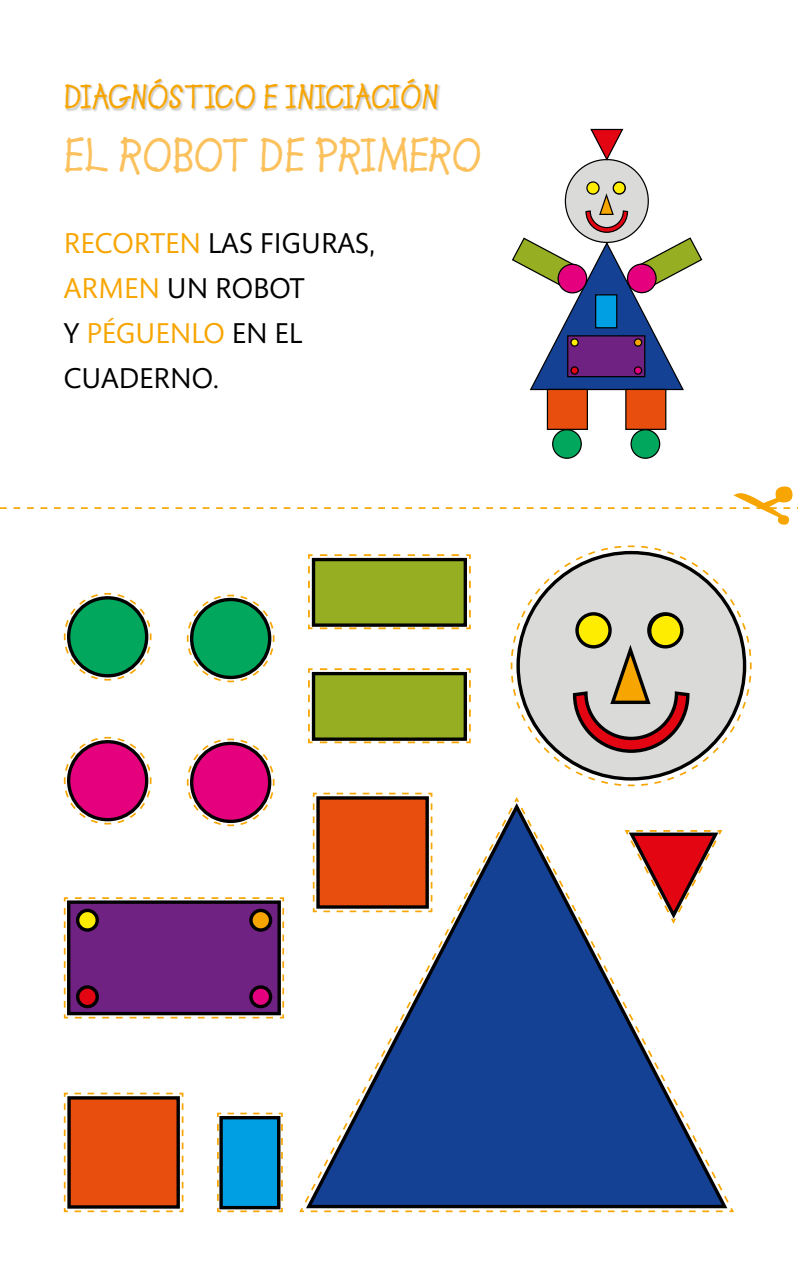
<style>
.page{position:relative;width:798px;height:1276px;background:#fff}
.page>*{position:absolute;margin:0;border:0;box-sizing:border-box;transform-origin:0 0}
.titulos{font:47.25px "Lemonade ICG Bold";color:#fbc15d}
.titulos-2{font:33.75px "Lemonade ICG Bold";color:#f7a500}
.consigna{font:29.25px/45px "Mundo Sans Std";color:#000}
.s1{color:#f7a500}
</style>
<div class="page">
<div style="left:565px;top:160px;width:83px;height:82px;background:#dadad9;border-radius:50%"></div>
<div style="left:547px;top:389px;width:40px;height:40px;background:#e84e0e"></div>
<div style="left:546px;top:389px;width:41px;height:41px;border:1px solid #000"></div>
<div style="left:552px;top:430px;width:29px;height:28px;background:#00a75c;border-radius:50%"></div>
<div style="left:552px;top:429px;width:29px;height:30px;border:1px solid #000;border-radius:50%"></div>
<div style="left:625px;top:389px;width:40px;height:40px;background:#e84e0e"></div>
<div style="left:625px;top:389px;width:41px;height:41px;border:1px solid #000"></div>
<div style="left:631px;top:430px;width:28px;height:28px;background:#00a75c;border-radius:50%"></div>
<div style="left:630px;top:429px;width:30px;height:30px;border:1px solid #000;border-radius:50%"></div>
<div style="left:613px;top:182px;width:12px;height:12px;background:#ffed00;border-radius:50%"></div>
<div style="left:613px;top:182px;width:12px;height:12px;border:1px solid #000;border-radius:50%"></div>
<div style="left:612px;top:181px;width:13px;height:14px;border:1px solid #000;border-radius:50%"></div>
<svg style="left:586px;top:182px;width:12px;height:12px"></svg>
<div style="left:586px;top:181px;width:13px;height:14px;border:1px solid #000;border-radius:50%"></div>
<svg style="left:217px;top:1112px;width:66px;height:101px"></svg>
<svg style="left:63px;top:897px;width:222px;height:122px"></svg>
<svg style="left:299px;top:797px;width:435px;height:416px"></svg>
<svg style="left:63px;top:1092px;width:121px;height:121px"></svg>
<svg style="left:312px;top:792px;width:121px;height:121px"></svg>
<svg style="left:186px;top:738px;width:89px;height:89px"></svg>
<svg style="left:63px;top:736px;width:89px;height:89px"></svg>
<svg style="left:510px;top:545px;width:242px;height:242px"></svg>
<svg style="left:512px;top:194px;width:191px;height:197px"></svg>
<div style="left:558px;top:264px;width:28px;height:29px;background:#e5007d;border-radius:50%"></div>
<div style="left:557px;top:264px;width:30px;height:29px;border:1px solid #000;border-radius:50%"></div>
<svg style="left:590px;top:128px;width:34px;height:33px"></svg>
<svg style="left:308px;top:668px;width:163px;height:76px"></svg>
<svg style="left:186px;top:594px;width:89px;height:89px"></svg>
<svg style="left:63px;top:593px;width:89px;height:88px"></svg>
<svg style="left:308px;top:554px;width:163px;height:76px"></svg>
<svg style="left:623px;top:829px;width:100px;height:96px"></svg>
<svg style="left:777px;top:514px;width:12px;height:11px"></svg>
<div style="left:774px;top:486px;width:18px;height:17px;background:#f7a500;border-radius:50%"></div>
<svg style="left:0;top:492px;width:793px;height:28px"></svg>
<div style="left:66px;top:79px;width:375px;height:33px;background:#000;opacity:.2"></div>
<p class="titulos-2" style="left:64px;top:77px;width:376px">DIAGNÓSTICO E INICIACIÓN</p>
<p class="titulos" style="left:64px;top:127px;width:419px">EL ROBOT DE PRIMERO</p>
<p class="consigna" style="left:64px;top:221px;width:313px"><span class="s1">RECORTEN</span> LAS FIGURAS,<br><span class="s1">ARMEN</span> UN ROBOT<br>Y <span class="s1">PÉGUENLO</span> EN EL<br>CUADERNO.</p>
</div>
